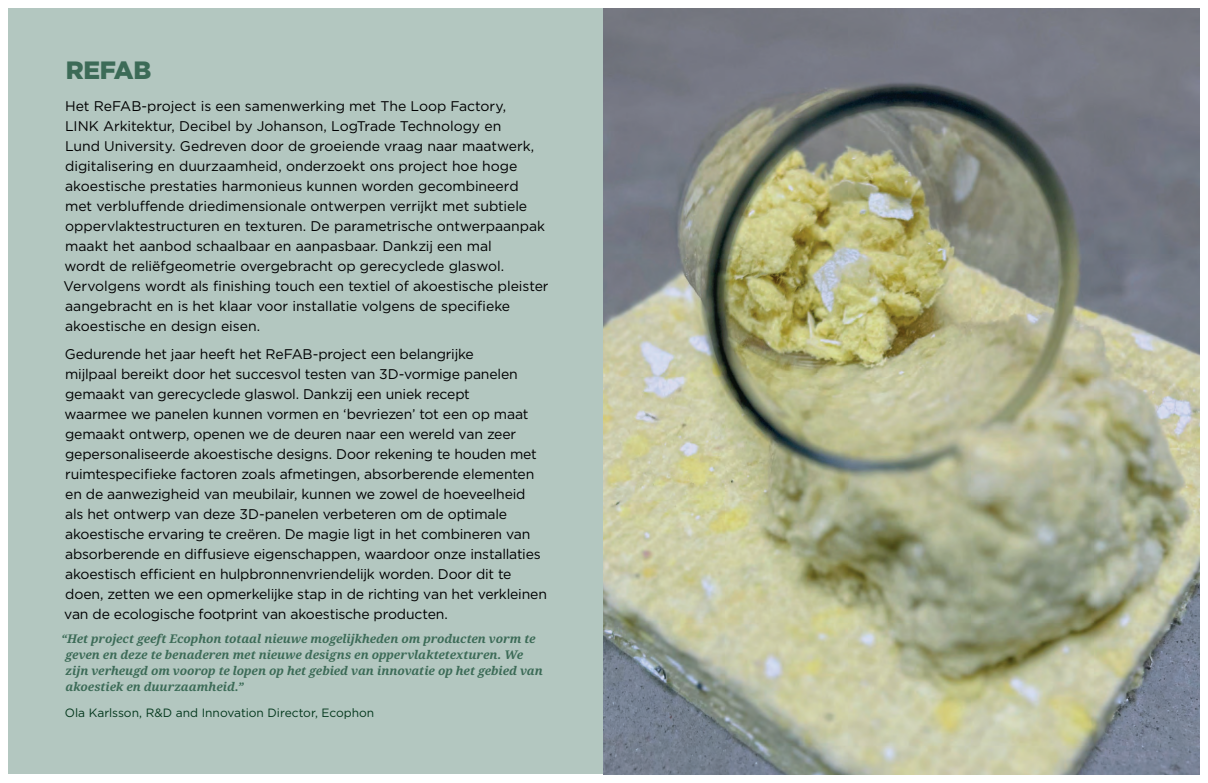
<style>
.page{position:relative;width:1208px;height:783px;background:#fff}
.page>*{position:absolute;margin:0;border:0;box-sizing:border-box;transform-origin:0 0}
.t1{font:900 25px "Gotham";letter-spacing:-.01em;color:#3c6b57}
.t2{font:14px/20px "Gotham";letter-spacing:-.01em;color:#000001}
.t3{font:italic 700 12px/16px "Noto Serif";letter-spacing:-.005em;color:#3c6b57}
.t4{font:12px "Gotham";color:#04381d}
</style>
<div class="page">
<div style="left:9px;top:9px;width:595px;height:765px;background:#b3c7c0"></div>
<img style="left:604px;top:9px;width:595px;height:765px">
<h1 class="t1" style="left:66px;top:53px;width:87px">REFAB</h1>
<p class="t2" style="left:64px;top:95px;width:486px">Het ReFAB-project is een samenwerking met The Loop Factory,<br>LINK Arkitektur, Decibel by Johanson, LogTrade Technology en<br>Lund University. Gedreven door de groeiende vraag naar maatwerk, digitalisering en duurzaamheid, onderzoekt ons project hoe hoge akoestische prestaties harmonieus kunnen worden gecombineerd<br>met verbluffende driedimensionale ontwerpen verrijkt met subtiele oppervlaktestructuren en texturen. De parametrische ontwerpaanpak maakt het aanbod schaalbaar en aanpasbaar. Dankzij een mal<br>wordt de reliëfgeometrie overgebracht op gerecyclede glaswol.<br>Vervolgens wordt als finishing touch een textiel of akoestische pleister aangebracht en is het klaar voor installatie volgens de specifieke akoestische en design eisen.</p>
<p class="t2" style="left:64px;top:343px;width:484px">Gedurende het jaar heeft het ReFAB-project een belangrijke<br>mijlpaal bereikt door het succesvol testen van 3D-vormige panelen gemaakt van gerecyclede glaswol. Dankzij een uniek recept<br>waarmee we panelen kunnen vormen en ‘bevriezen’ tot een op maat gemaakt ontwerp, openen we de deuren naar een wereld van zeer gepersonaliseerde akoestische designs. Door rekening te houden met ruimtespecifieke factoren zoals afmetingen, absorberende elementen en de aanwezigheid van meubilair, kunnen we zowel de hoeveelheid<br>als het ontwerp van deze 3D-panelen verbeteren om de optimale akoestische ervaring te creëren. De magie ligt in het combineren van absorberende en diffusieve eigenschappen, waardoor onze installaties akoestisch efficient en hulpbronnenvriendelijk worden. Door dit te doen, zetten we een opmerkelijke stap in de richting van het verkleinen van de ecologische footprint van akoestische producten.️</p>
<p class="t3" style="left:65px;top:631px;width:479px;text-indent:-4px">“Het project geeft Ecophon totaal nieuwe mogelijkheden om producten vorm te geven en deze te benaderen met nieuwe designs en oppervlaktetexturen. We zijn verheugd om voorop te lopen op het gebied van innovatie op het gebied van akoestiek en duurzaamheid.”</p>
<p class="t4" style="left:65px;top:705px;width:311px">Ola Karlsson, R&amp;D and Innovation Director, Ecophon</p>
</div>
